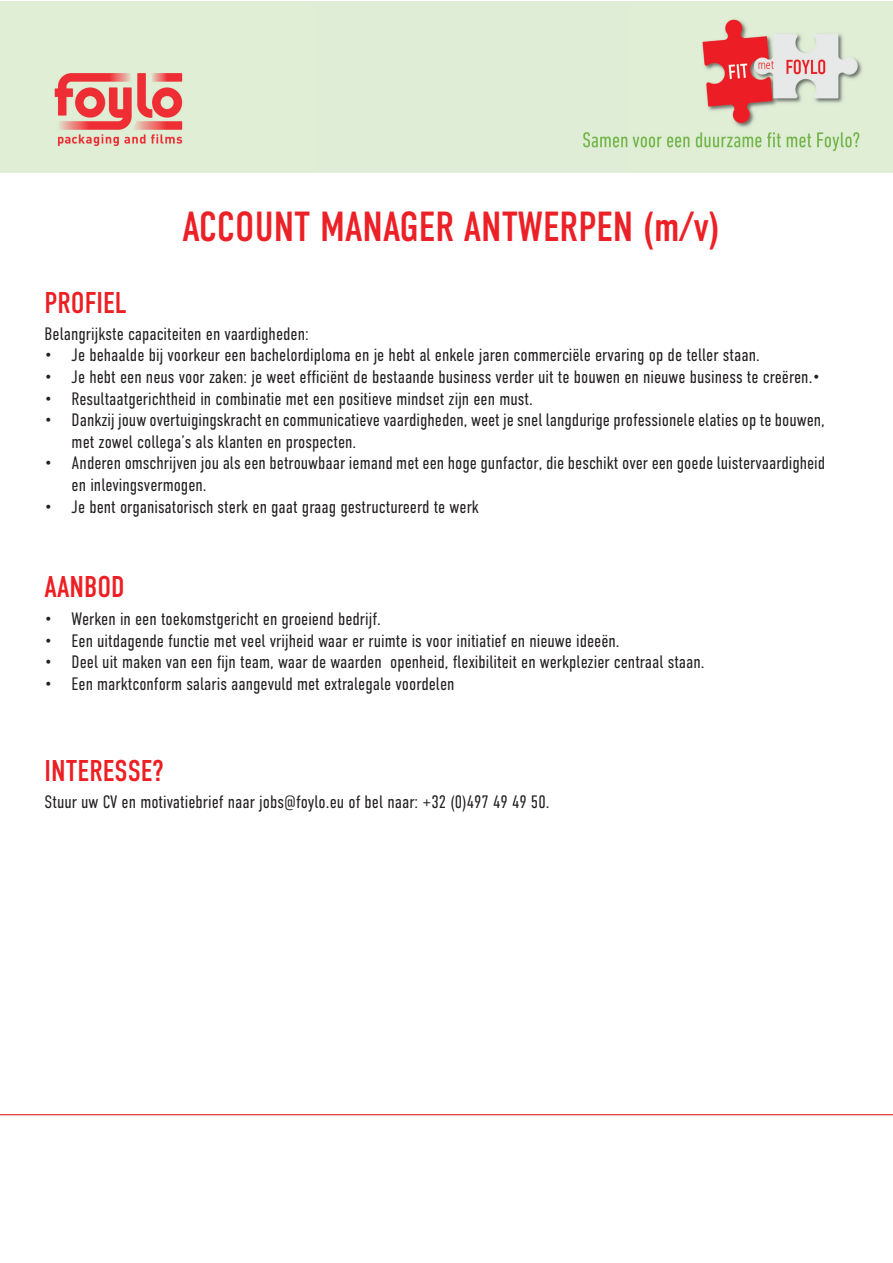
<style>
.page{position:relative;width:893px;height:1263px;background:#fff}
.page>*{position:absolute;margin:0;border:0;box-sizing:border-box;transform-origin:0 0}
.t1{font:42px "DIN Condensed";color:#ec2127}
.t2{font:30px "DIN Condensed";color:#ec1f23}
.t3{font:300 18px/21.6px "DIN Condensed";color:#231f20}
</style>
<div class="page">
<hr style="left:0;top:1114px;width:893px;height:1px;background:#ec1f23">
<img style="left:0;top:1px;width:893px;height:171px">
<h2 class="t2" style="left:45px;top:286px;width:84px">PROFIEL</h2>
<h1 class="t1" style="left:182px;top:203px;width:539px">ACCOUNT MANAGER ANTWERPEN (m/v)</h1>
<p class="t3" style="left:45px;top:323px;width:266px">Belangrĳkste capaciteiten en vaardigheden:</p>
<p class="t3" style="left:45px;top:344px;width:717px">• Je behaalde bĳ voorkeur een bachelordiploma en je hebt al enkele jaren commerciële ervaring op de teller staan.</p>
<p class="t3" style="left:45px;top:366px;width:777px">• Je hebt een neus voor zaken: je weet efficiënt de bestaande business verder uit te bouwen en nieuwe business te creëren.•</p>
<p class="t3" style="left:45px;top:388px;width:490px">• Resultaatgerichtheid in combinatie met een positieve mindset zĳn een must.</p>
<p class="t3" style="left:72px;top:409px;width:755px;text-indent:-27px">• Dankzĳ jouw overtuigingskracht en communicatieve vaardigheden, weet je snel langdurige professionele elaties op te bouwen, met zowel collega’s als klanten en prospecten.</p>
<p class="t3" style="left:72px;top:452px;width:755px;text-indent:-27px">• Anderen omschrĳven jou als een betrouwbaar iemand met een hoge gunfactor, die beschikt over een goede luistervaardigheid en inlevingsvermogen.</p>
<p class="t3" style="left:45px;top:496px;width:436px">• Je bent organisatorisch sterk en gaat graag gestructureerd te werk</p>
<h2 class="t2" style="left:45px;top:570px;width:82px">AANBOD</h2>
<p class="t3" style="left:45px;top:608px;width:338px">• Werken in een toekomstgericht en groeiend bedrĳf.</p>
<p class="t3" style="left:45px;top:630px;width:577px">• Een uitdagende functie met veel vrĳheid waar er ruimte is voor initiatief en nieuwe ideeën.</p>
<p class="t3" style="left:45px;top:651px;width:662px">• Deel uit maken van een fijn team, waar de waarden openheid, flexibiliteit en werkplezier centraal staan.</p>
<p class="t3" style="left:45px;top:673px;width:411px">• Een marktconform salaris aangevuld met extralegale voordelen</p>
<h2 class="t2" style="left:45px;top:753px;width:120px">INTERESSE?</h2>
<p class="t3" style="left:45px;top:791px;width:506px">Stuur uw CV en motivatiebrief naar jobs@foylo.eu of bel naar: +32 (0)497 49 49 50.</p>
</div>
